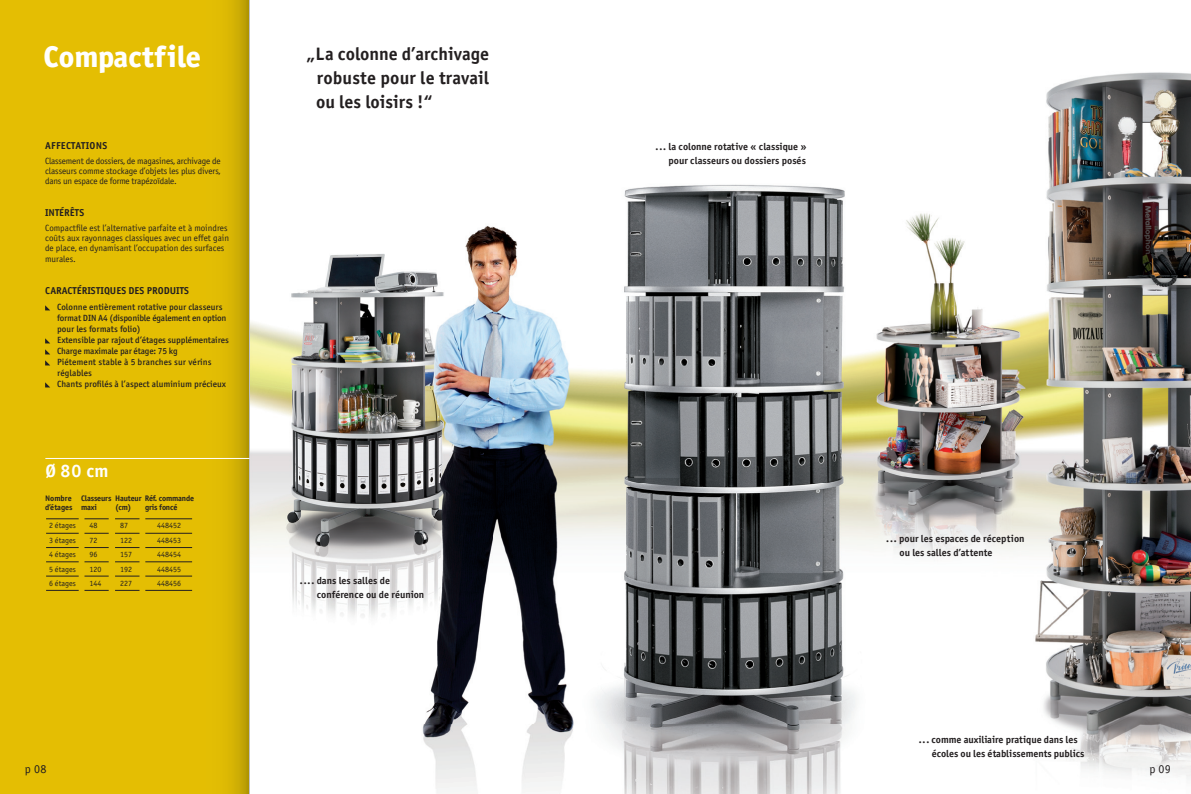
<style>
.page{position:relative;width:1191px;height:794px;background:#fff}
.page>*{position:absolute;margin:0;border:0;box-sizing:border-box;transform-origin:0 0}
.t1{font:30px "Officina Sans Extra Bold TT";letter-spacing:.005em;color:#fff}
.t2{font:18px/24px "Officina Sans Bold TT";letter-spacing:.005em;color:#231f20;text-align:justify}
.t3{font:18px "Officina Sans Bold TT";color:#fff}
.t4{font:12px "Officina Sans Book TT";color:#231f20}
.t5{font:10px/14.2px "Officina Sans Bold TT";color:#231f20}
.t6{font:10px "Officina Sans Bold TT";letter-spacing:.02em;color:#231f20}
.t7{font:9px/10px "Officina Sans Book TT";color:#231f20;text-align:justify}
.t8{font:500 9px/11px "Officina Sans";color:#231f20}
.t9{font:8px "Officina Sans Book TT";color:#231f20}
.t10{font:8px/9px "Officina Sans Bold TT";letter-spacing:-.02em;color:#231f20}
</style>
<div class="page">
<img style="left:250px;top:72px;width:941px;height:722px">
<div style="left:0;top:0;width:249px;height:794px;background:#e4be03"></div>
<hr style="left:249px;top:0;width:1px;height:794px;background:#c0c1c4">
<svg style="left:229px;top:0;width:20px;height:794px"></svg>
<hr style="left:45px;top:458px;width:204px;height:1px;background:#fff">
<svg style="left:84px;top:533px;width:25px;height:1px"></svg>
<svg style="left:84px;top:547px;width:25px;height:1px"></svg>
<svg style="left:84px;top:561px;width:25px;height:1px"></svg>
<svg style="left:84px;top:576px;width:25px;height:1px"></svg>
<svg style="left:84px;top:590px;width:25px;height:1px"></svg>
<svg style="left:84px;top:518px;width:25px;height:1px"></svg>
<svg style="left:115px;top:533px;width:24px;height:1px"></svg>
<svg style="left:115px;top:547px;width:24px;height:1px"></svg>
<svg style="left:115px;top:561px;width:24px;height:1px"></svg>
<svg style="left:115px;top:576px;width:24px;height:1px"></svg>
<svg style="left:115px;top:590px;width:24px;height:1px"></svg>
<svg style="left:115px;top:518px;width:24px;height:1px"></svg>
<hr style="left:46px;top:533px;width:33px;height:1px;background:#231f20">
<hr style="left:46px;top:547px;width:33px;height:1px;background:#231f20">
<hr style="left:46px;top:561px;width:33px;height:1px;background:#231f20">
<hr style="left:46px;top:576px;width:33px;height:1px;background:#231f20">
<hr style="left:46px;top:590px;width:33px;height:1px;background:#231f20">
<hr style="left:46px;top:518px;width:33px;height:1px;background:#231f20">
<hr style="left:145px;top:533px;width:47px;height:1px;background:#231f20">
<hr style="left:145px;top:547px;width:47px;height:1px;background:#231f20">
<hr style="left:145px;top:561px;width:47px;height:1px;background:#231f20">
<hr style="left:145px;top:576px;width:47px;height:1px;background:#231f20">
<hr style="left:145px;top:590px;width:47px;height:1px;background:#231f20">
<hr style="left:145px;top:518px;width:47px;height:1px;background:#231f20">
<svg style="left:45px;top:305px;width:5px;height:5px"></svg>
<svg style="left:45px;top:338px;width:5px;height:5px"></svg>
<svg style="left:45px;top:349px;width:5px;height:5px"></svg>
<svg style="left:45px;top:360px;width:5px;height:5px"></svg>
<svg style="left:45px;top:382px;width:5px;height:5px"></svg>
<h1 class="t1" style="left:43px;top:37px;width:159px">Compactfile</h1>
<h2 class="t2" style="left:316px;top:42px;width:174px;text-indent:-10px">„La colonne d’archivage robuste pour le travail ou les loisirs !“</h2>
<p class="t6" style="left:45px;top:139px;width:64px">AFFECTATIONS</p>
<p class="t7" style="left:45px;top:156px;width:177px">Classement de dossiers, de magasines, archivage de classeurs comme stockage d’objets les plus divers, dans un espace de forme trapézoïdale.</p>
<p class="t5" style="left:45px;top:206px;width:41px">INTÉRÊTS</p>
<p class="t7" style="left:45px;top:223px;width:185px;text-align:left">Compactfile est l’alternative parfaite et à moindres coûts aux rayonnages classiques avec un effet gain de place, en dynamisant l’occupation des surfaces</p>
<p class="t7" style="left:45px;top:254px;width:32px">murales.</p>
<p class="t5" style="left:45px;top:284px;width:145px">CARACTÉRISTIQUES DES PRODUITS</p>
<p class="t8" style="left:57px;top:302px;width:173px">Colonne entièrement rotative pour classeurs format DIN A4 (disponible également en option pour les formats folio)<br>Extensible par rajout d’étages supplémentaires Charge maximale par étage: 75 kg<br>Piétement stable à 5 branches sur vérins réglables<br>Chants profilés à l’aspect aluminium précieux</p>
<h2 class="t3" style="left:45px;top:460px;width:65px">Ø 80 cm</h2>
<p class="t10" style="left:45px;top:493px;width:150px">Nombre Classeurs Hauteur Réf. commande d’étages maxi</p>
<p class="t10" style="left:115px;top:502px;width:18px">(cm)</p>
<p class="t10" style="left:145px;top:502px;width:34px">gris foncé</p>
<p class="t9" style="left:49px;top:521px;width:28px">2 étages</p>
<p class="t9" style="left:90px;top:521px;width:10px">48</p>
<p class="t9" style="left:120px;top:521px;width:10px">87</p>
<p class="t9" style="left:157px;top:521px;width:26px">448452</p>
<p class="t9" style="left:49px;top:535px;width:28px">3 étages</p>
<p class="t9" style="left:90px;top:535px;width:9px">72</p>
<p class="t9" style="left:120px;top:535px;width:13px">122</p>
<p class="t9" style="left:157px;top:535px;width:26px">448453</p>
<p class="t9" style="left:49px;top:550px;width:28px">4 étages</p>
<p class="t9" style="left:90px;top:550px;width:9px">96</p>
<p class="t9" style="left:120px;top:550px;width:13px">157</p>
<p class="t9" style="left:157px;top:550px;width:26px">448454</p>
<p class="t9" style="left:49px;top:564px;width:28px">5 étages</p>
<p class="t9" style="left:90px;top:564px;width:13px">120</p>
<p class="t9" style="left:120px;top:564px;width:13px">192</p>
<p class="t9" style="left:157px;top:564px;width:26px">448455</p>
<p class="t9" style="left:49px;top:579px;width:28px">6 étages</p>
<p class="t9" style="left:90px;top:579px;width:13px">144</p>
<p class="t9" style="left:120px;top:579px;width:13px">227</p>
<p class="t9" style="left:157px;top:579px;width:26px">448456</p>
<p class="t5" style="left:317px;top:573px;width:109px;text-indent:-17px">.... dans les salles de conférence ou de réunion</p>
<p class="t5" style="left:655px;top:139px;width:153px;text-align:right">... la colonne rotative « classique » pour classeurs ou dossiers posés</p>
<p class="t5" style="left:899px;top:531px;width:127px;text-indent:-13px">... pour les espaces de réception ou les salles d’attente</p>
<p class="t5" style="left:931px;top:732px;width:154px;text-indent:-13px">... comme auxiliaire pratique dans les écoles ou les établissements publics</p>
<h3 class="t4" style="left:25px;top:761px;width:23px">p 08</h3>
<h3 class="t4" style="left:1149px;top:761px;width:23px">p 09</h3>
</div>
